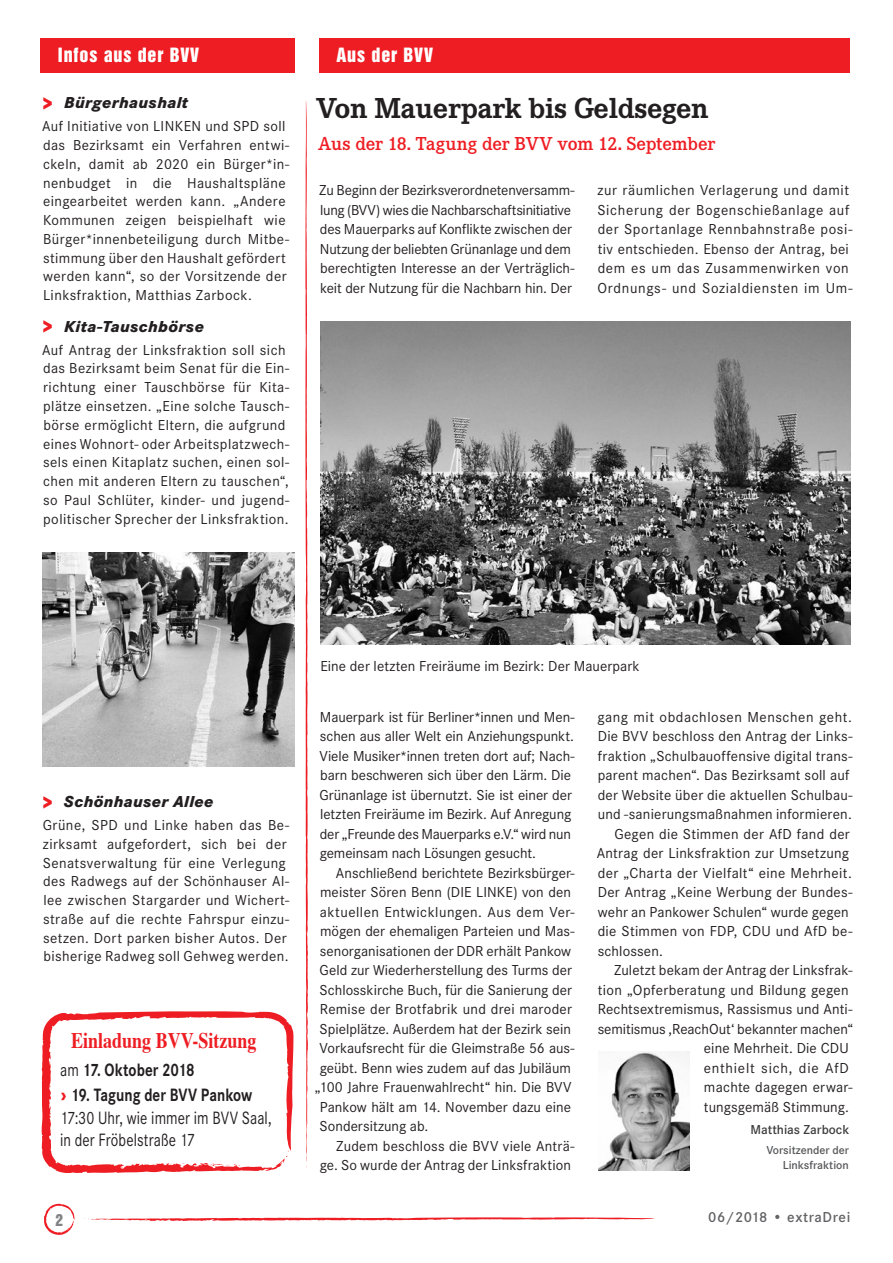
<style>
.page{position:relative;width:893px;height:1263px;background:#fff}
.page>*{position:absolute;margin:0;border:0;box-sizing:border-box;transform-origin:0 0}
.t1{font:700 30px "Corporate E";letter-spacing:-.01em;color:#231f20}
.t2{font:700 22.2px "Times";color:#ee1d23;scale:.81 1}
.t3{font:600 19.5px "Corporate E";letter-spacing:-.01em;color:#ee1d23}
.t4{font:18.6px/22.2px "Corporate S";letter-spacing:.005em;color:#231f20;scale:.81 1}
.t5{font:700 18.6px/25.7px "Corporate S";color:#231f20;scale:.81 1}
.t6{font:18px "Helvetica Inserat LT Std";letter-spacing:.05em;color:#fff}
.t7{font:italic 800 16.5px "Corporate S";letter-spacing:.025em;color:#231f20}
.t8{font:15px/18.8px "Corporate S";letter-spacing:.015em;color:#231f20}
.t9{font:15px/19.5px "Corporate S";letter-spacing:-.005em;color:#231f20}
.t10{font:15px/19.5px "Corporate S";letter-spacing:-.01em;color:#231f20}
.t11{font:15px/19.5px "Corporate S";letter-spacing:.04em;color:#231f20}
.t12{font:15px "Corporate S";letter-spacing:.035em;color:#231f20}
.t13{font:15px "Corporate S";letter-spacing:.05em;color:#231f20}
.t14{font:600 15px "Corporate S";letter-spacing:.04em;color:#636366}
.t15{font:15px "Helvetica Inserat LT Std";color:#808285}
.t16{font:600 13.5px "Corporate S";color:#3e3e3f}
.t17{font:600 12px/14.4px "Corporate S";color:#57585a;text-align:right}
.s1{font-style:normal;font-size:19.5px;color:#ee1d23}
.s2{font-weight:400}
.s3{font-family:"Helvetica Inserat LT Std";font-weight:400;font-size:25.95px;color:#ee1d23}
</style>
<div class="page">
<svg style="left:84px;top:1217px;width:571px;height:4px"></svg>
<svg style="left:44px;top:1204px;width:31px;height:31px"></svg>
<svg style="left:305px;top:100px;width:3px;height:1067px"></svg>
<div style="left:41px;top:38px;width:254px;height:34px;background:#ee1d23"></div>
<div style="left:319px;top:38px;width:530px;height:34px;background:#ee1d23"></div>
<svg style="left:41px;top:1011px;width:252px;height:162px"></svg>
<img style="left:598px;top:1051px;width:92px;height:119px">
<img style="left:320px;top:321px;width:530px;height:323px">
<img style="left:43px;top:552px;width:252px;height:215px">
<p class="t6" style="left:58px;top:45px;width:143px">Infos aus der BVV</p>
<p class="t6" style="left:336px;top:45px;width:98px">Aus der BVV</p>
<p class="t7" style="left:43px;top:93px;width:147px"><span class="s1">&gt;</span> Bürgerhaushalt</p>
<p class="t8" style="left:42px;top:117px;width:249px">Auf Initiative von LINKEN und SPD soll das Bezirksamt ein Verfahren entwi&shy;ckeln, damit ab 2020 ein Bürger*in&shy;nenbudget in die Haushaltspläne eingearbeitet werden kann. „Andere Kommunen zeigen beispielhaft wie Bürger*innenbeteiligung durch Mitbe&shy;stimmung über den Haushalt gefördert werden kann“, so der Vorsitzende der Linksfraktion, Matthias Zarbock.</p>
<p class="t7" style="left:43px;top:316px;width:163px"><span class="s1">&gt;</span> Kita-Tauschbörse</p>
<p class="t8" style="left:42px;top:341px;width:249px">Auf Antrag der Linksfraktion soll sich das Bezirksamt beim Senat für die Ein&shy;richtung einer Tauschbörse für Kita&shy;plätze einsetzen. „Eine solche Tausch&shy;börse ermöglicht Eltern, die aufgrund eines Wohnort- oder Arbeitsplatzwech&shy;sels einen Kitaplatz suchen, einen sol&shy;chen mit anderen Eltern zu tauschen“, so Paul Schlüter, kinder- und jugend&shy;politischer Sprecher der Linksfraktion.</p>
<h1 class="t1" style="left:316px;top:91px;width:394px">Von Mauerpark bis Geldsegen</h1>
<h3 class="t3" style="left:318px;top:132px;width:398px">Aus der 18. Tagung der BVV vom 12. September</h3>
<p class="t10" style="left:319px;top:181px;width:257px">Zu Beginn der Bezirksverordnetenversamm&shy;lung (BVV) wies die Nachbarschaftsinitiative des Mauerparks auf Konflikte zwischen der Nutzung der beliebten Grünanlage und dem berechtigten Interesse an der Verträglich&shy;keit der Nutzung für die Nachbarn hin. Der</p>
<p class="t11" style="left:597px;top:181px;width:257px">zur räumlichen Verlagerung und damit Sicherung der Bogenschießanlage auf der Sportanlage Rennbahnstraße posi&shy;tiv entschieden. Ebenso der Antrag, bei dem es um das Zusammenwirken von Ordnungs- und Sozialdiensten im Um-</p>
<p class="t7" style="left:43px;top:791px;width:172px"><span class="s1">&gt;</span> Schönhauser Allee</p>
<p class="t8" style="left:43px;top:816px;width:248px">Grüne, SPD und Linke haben das Be&shy;zirksamt aufgefordert, sich bei der Senatsverwaltung für eine Verlegung des Radwegs auf der Schönhauser Al&shy;lee zwischen Stargarder und Wichert&shy;straße auf die rechte Fahrspur einzu&shy;setzen. Dort parken bisher Autos. Der bisherige Radweg soll Gehweg werden.</p>
<h2 class="t2" style="left:71px;top:1019px;width:230px">Einladung BVV-Sitzung</h2>
<p class="t5" style="left:60px;top:1057px;width:239px"><span class="s2">am</span> 17. Oktober 2018<br><span class="s3">›</span> 19. Tagung der BVV Pankow</p>
<p class="t4" style="left:60px;top:1106px;width:263px">17:30 Uhr, wie immer im BVV Saal, in der Fröbelstraße 17</p>
<p class="t8" style="left:320px;top:656px;width:321px">Eine der letzten Freiräume im Bezirk: Der Mauerpark</p>
<p class="t9" style="left:319px;top:707px;width:257px">Mauerpark ist für Berliner*innen und Men&shy;schen aus aller Welt ein Anziehungspunkt.<br>Viele Musiker*innen treten dort auf; Nach&shy;barn beschweren sich über den Lärm. Die Grünanlage ist übernutzt. Sie ist einer der letzten Freiräume im Bezirk. Auf Anregung der „Freunde des Mauerparks e.V.“ wird nun gemeinsam nach Lösungen gesucht.</p>
<p class="t8" style="left:336px;top:863px;width:240px">Anschließend berichtete Bezirksbürger-</p>
<p class="t8" style="left:320px;top:883px;width:252px">meister Sören Benn (DIE LINKE) von den</p>
<p class="t8" style="left:320px;top:902px;width:256px">aktuellen Entwicklungen. Aus dem Ver-</p>
<p class="t8" style="left:320px;top:922px;width:256px">mögen der ehemaligen Parteien und Mas-</p>
<p class="t8" style="left:320px;top:941px;width:253px">senorganisationen der DDR erhält Pankow</p>
<p class="t8" style="left:320px;top:961px;width:254px">Geld zur Wiederherstellung des Turms der</p>
<p class="t8" style="left:320px;top:980px;width:254px">Schlosskirche Buch, für die Sanierung der</p>
<p class="t8" style="left:320px;top:1000px;width:254px">Remise der Brotfabrik und drei maroder</p>
<p class="t8" style="left:320px;top:1019px;width:253px">Spielplätze. Außerdem hat der Bezirk sein</p>
<p class="t8" style="left:319px;top:1039px;width:257px">Vorkaufsrecht für die Gleimstraße 56 aus-</p>
<p class="t8" style="left:320px;top:1058px;width:253px">geübt. Benn wies zudem auf das Jubiläum</p>
<p class="t8" style="left:315px;top:1078px;width:258px">„100 Jahre Frauenwahlrecht“ hin. Die BVV</p>
<p class="t8" style="left:320px;top:1097px;width:253px">Pankow hält am 14. November dazu eine</p>
<p class="t8" style="left:320px;top:1117px;width:110px">Sondersitzung ab.</p>
<p class="t8" style="left:336px;top:1136px;width:240px">Zudem beschloss die BVV viele Anträ-</p>
<p class="t8" style="left:320px;top:1156px;width:253px">ge. So wurde der Antrag der Linksfraktion</p>
<p class="t12" style="left:597px;top:708px;width:256px">gang mit obdachlosen Menschen geht.</p>
<p class="t8" style="left:598px;top:727px;width:256px">Die BVV beschloss den Antrag der Links-</p>
<p class="t8" style="left:598px;top:746px;width:256px">fraktion „Schulbauoffensive digital trans-</p>
<p class="t8" style="left:598px;top:766px;width:253px">parent machen“. Das Bezirksamt soll auf</p>
<p class="t8" style="left:598px;top:785px;width:256px">der Website über die aktuellen Schulbau-</p>
<p class="t8" style="left:598px;top:805px;width:256px">und -sanierungsmaßnahmen informieren.</p>
<p class="t8" style="left:614px;top:824px;width:237px">Gegen die Stimmen der AfD fand der</p>
<p class="t8" style="left:597px;top:844px;width:254px">Antrag der Linksfraktion zur Umsetzung</p>
<p class="t8" style="left:598px;top:863px;width:256px">der „Charta der Vielfalt“ eine Mehrheit.</p>
<p class="t8" style="left:598px;top:883px;width:256px">Der Antrag „Keine Werbung der Bundes-</p>
<p class="t8" style="left:598px;top:902px;width:252px">wehr an Pankower Schulen“ wurde gegen</p>
<p class="t8" style="left:598px;top:922px;width:256px">die Stimmen von FDP, CDU und AfD be-</p>
<p class="t8" style="left:598px;top:941px;width:67px">schlossen.</p>
<p class="t8" style="left:614px;top:961px;width:240px">Zuletzt bekam der Antrag der Linksfrak-</p>
<p class="t8" style="left:598px;top:980px;width:253px">tion „Opferberatung und Bildung gegen</p>
<p class="t8" style="left:598px;top:1000px;width:256px">Rechtsextremismus, Rassismus und Anti-</p>
<p class="t9" style="left:598px;top:1019px;width:257px">semitismus ,ReachOut‘ bekannter machen“</p>
<p class="t8" style="left:704px;top:1039px;width:147px">eine Mehrheit. Die CDU</p>
<p class="t13" style="left:704px;top:1059px;width:147px">enthielt sich, die AfD</p>
<p class="t8" style="left:704px;top:1078px;width:150px">machte dagegen erwar-</p>
<p class="t8" style="left:704px;top:1097px;width:147px">tungsgemäß Stimmung.</p>
<p class="t16" style="left:750px;top:1122px;width:100px">Matthias Zarbock</p>
<p class="t17" style="left:766px;top:1143px;width:84px">Vorsitzender der<br>Linksfraktion</p>
<p class="t15" style="left:55px;top:1211px;width:9px">2</p>
<p class="t14" style="left:708px;top:1209px;width:144px">06/2018 • extraDrei</p>
</div>
